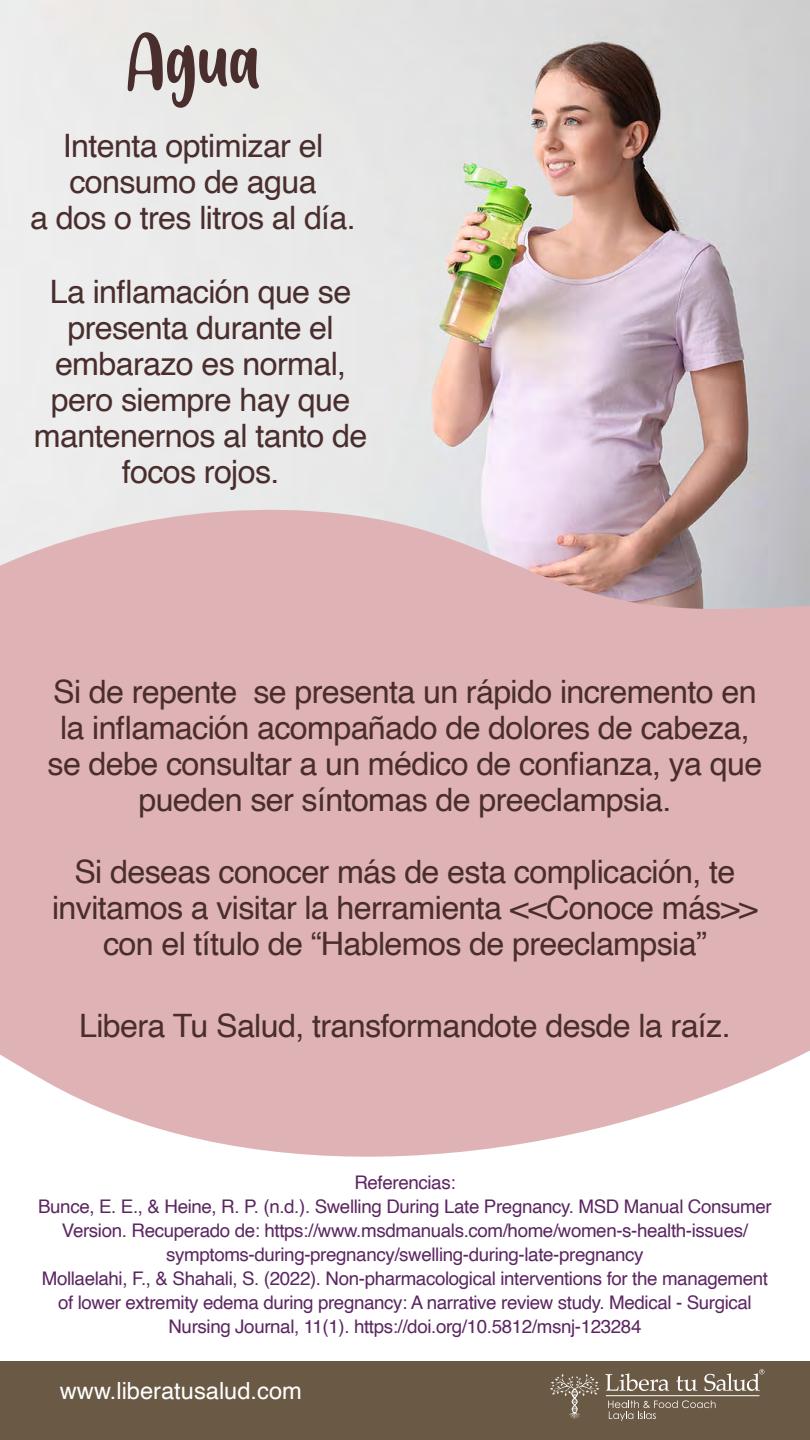
<style>
.page{position:relative;width:810px;height:1440px;background:#fff}
.page>*{position:absolute;margin:0;border:0;box-sizing:border-box;transform-origin:0 0}
.t1{font:77.25px "Friendly Schoolmates";color:#4a2e2e}
.t2{font:32.25px/36px "Helvetica";letter-spacing:-.02em;color:#4a2e2e;text-align:center}
.t3{font:23.7px "Helvetica";color:#fff}
.t4{font:18.75px/24px "Helvetica";letter-spacing:-.02em;color:#5c2662;text-align:center}
</style>
<div class="page">
<img style="left:0;top:0;width:810px;height:489px">
<svg style="left:0;top:489px;width:810px;height:668px;background:#dfb8bb"></svg>
<div style="left:0;top:1361px;width:810px;height:79px;background:#6a5944"></div>
<svg style="left:608px;top:1400px;width:108px;height:21px"></svg>
<svg style="left:605px;top:1373px;width:64px;height:18px"></svg>
<svg style="left:676px;top:1376px;width:21px;height:15px"></svg>
<svg style="left:550px;top:1374px;width:49px;height:45px"></svg>
<hr style="left:606px;top:1395px;width:153px;height:1px;background:#fff">
<svg style="left:704px;top:1369px;width:60px;height:22px"></svg>
<h1 class="t1" style="left:125px;top:19px;width:137px">Agua</h1>
<p class="t2" style="left:30px;top:129px;width:327px">Intenta optimizar el consumo de agua<br>a dos o tres litros al día.</p>
<p class="t2" style="left:34px;top:275px;width:335px">La inflamación que se presenta durante el embarazo es normal, pero siempre hay que mantenernos al tanto de focos rojos.</p>
<p class="t2" style="left:48px;top:675px;width:716px">Si de repente se presenta un rápido incremento en la inflamación acompañado de dolores de cabeza, se debe consultar a un médico de confianza, ya que pueden ser síntomas de preeclampsia.</p>
<p class="t2" style="left:52px;top:855px;width:707px">Si deseas conocer más de esta complicación, te invitamos a visitar la herramienta &lt;&lt;Conoce más&gt;&gt; con el título de “Hablemos de preeclampsia”</p>
<p class="t2" style="left:79px;top:1008px;width:653px">Libera Tu Salud, transformandote desde la raíz.</p>
<p class="t4" style="left:38px;top:1171px;width:735px">Referencias:<br>Bunce, E. E., &amp; Heine, R. P. (n.d.). Swelling During Late Pregnancy. MSD Manual Consumer Version. Recuperado de: https://www.msdmanuals.com/home/women-s-health-issues/ symptoms-during-pregnancy/swelling-during-late-pregnancy<br>Mollaelahi, F., &amp; Shahali, S. (2022). Non-pharmacological interventions for the management of lower extremity edema during pregnancy: A narrative review study. Medical - Surgical Nursing Journal, 11(1). https://doi.org/10.5812/msnj-123284</p>
<p class="t3" style="left:60px;top:1373px;width:244px">www.liberatusalud.com</p>
</div>
